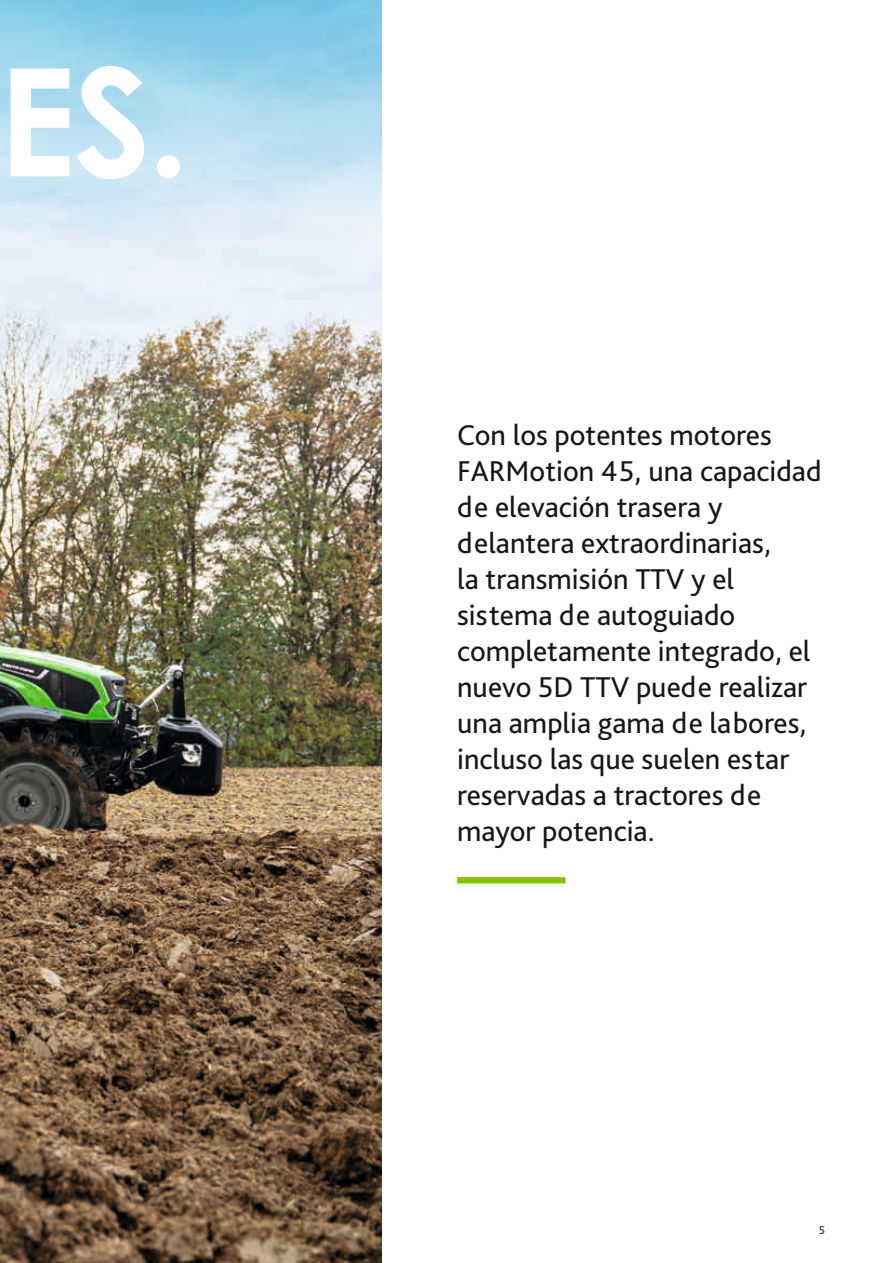
<style>
.page{position:relative;width:893px;height:1263px;background:#fff}
.page>*{position:absolute;margin:0;border:0;box-sizing:border-box;transform-origin:0 0}
.t1{font:700 150px "Century Gothic";color:#fff}
.t2{font:30px/36px "Bliss Pro";color:#151616}
.t3{font:500 12px "Bliss Pro";color:#414140}
</style>
<div class="page">
<img style="left:0;top:244px;width:382px;height:1019px">
<div style="left:0;top:0;width:382px;height:244px;background:linear-gradient(to bottom,#78c7e6,#ecf2fa)"></div>
<div style="left:457px;top:877px;width:109px;height:6px;background:#80c700"></div>
<h1 class="t1" style="left:-2px;top:27px;width:193px">ES.</h1>
<p class="t2" style="left:457px;top:416px;width:366px">Con los potentes motores<br>FARMotion 45, una capacidad de elevación trasera y delantera extraordinarias,<br>la transmisión TTV y el sistema de autoguiado completamente integrado, el nuevo 5D TTV puede realizar una amplia gama de labores, incluso las que suelen estar reservadas a tractores de mayor potencia.</p>
<p class="t3" style="left:819px;top:1222px;width:8px">5</p>
</div>
